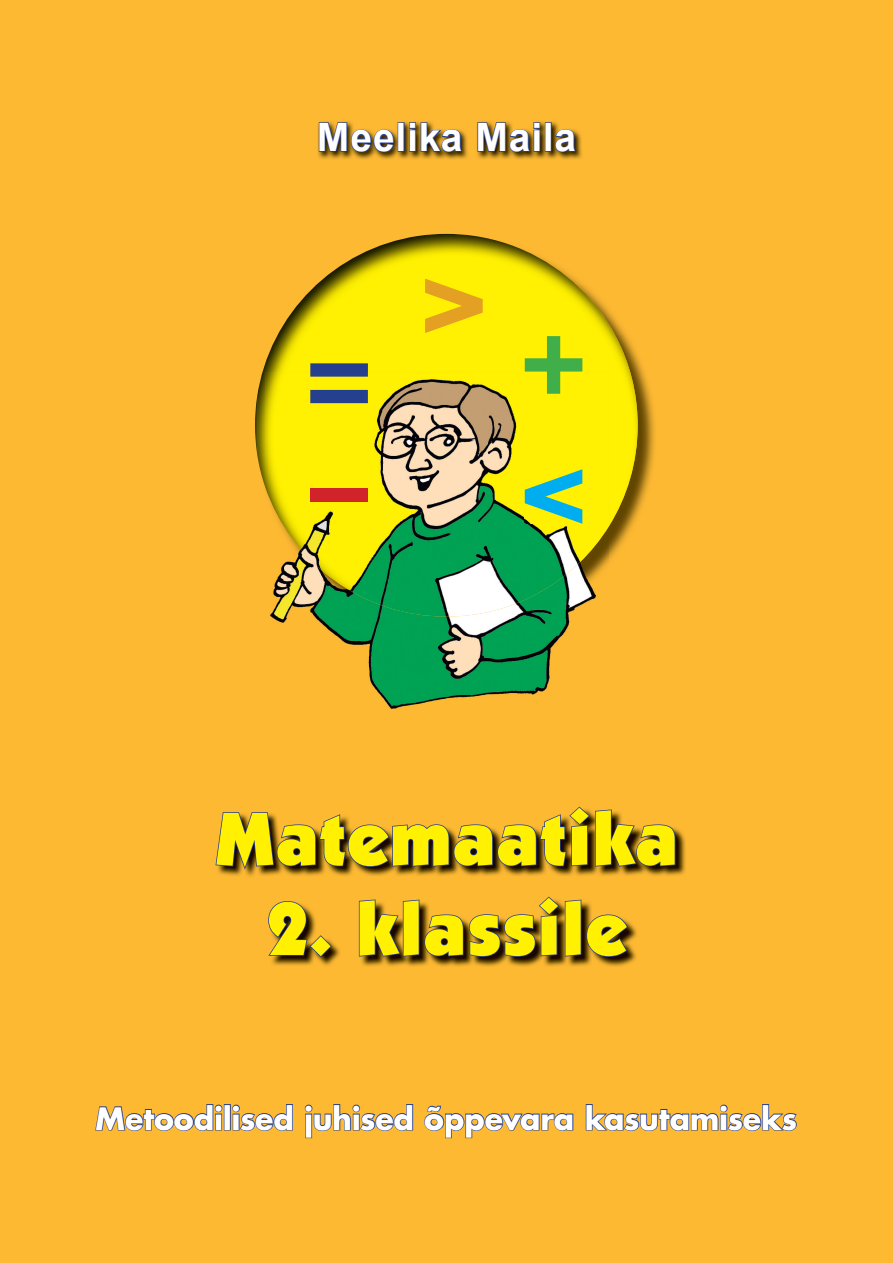
<style>
.page{position:relative;width:893px;height:1263px;background:#fdb931}
.page>*{position:absolute;margin:0;border:0;box-sizing:border-box;transform-origin:0 0}
.t1{font:800 112.5px "Futura";color:#40ae49}
.t2{font:800 112.5px "Futura";color:#253f8e}
.t3{font:800 112.5px "Futura";color:#e3a023}
.t4{font:900 75px "Kabel IT Cby BT";letter-spacing:.015em;color:#fff101}
.t5{font:700 39px "Arial";letter-spacing:.02em;color:#fff}
.t6{font:700 30px "Futura";letter-spacing:-.01em;color:#fff}
</style>
<div class="page">
<img style="left:609px;top:358px;width:46px;height:203px">
<img style="left:257px;top:236px;width:381px;height:290px">
<div style="left:525px;top:336px;width:57px;height:36px;background:#fff101"></div>
<img style="left:310px;top:363px;width:58px;height:9px">
<img style="left:219px;top:828px;width:467px;height:139px">
<svg style="left:215px;top:806px;width:461px;height:66px"></svg>
<svg style="left:267px;top:900px;width:66px;height:58px"></svg>
<svg style="left:358px;top:896px;width:271px;height:62px"></svg>
<svg style="left:95px;top:1104px;width:128px;height:27px"></svg>
<div style="left:224px;top:1104px;width:7px;height:26px;border:2px solid #253f8e"></div>
<svg style="left:232px;top:1104px;width:61px;height:27px"></svg>
<svg style="left:304px;top:1104px;width:110px;height:35px"></svg>
<svg style="left:424px;top:1105px;width:150px;height:34px"></svg>
<svg style="left:585px;top:1104px;width:212px;height:27px"></svg>
<img style="left:272px;top:617px;width:298px;height:92px">
<img style="left:265px;top:372px;width:344px;height:245px">
<img style="left:525px;top:372px;width:57px;height:22px">
<img style="left:311px;top:488px;width:56px;height:13px">
<img style="left:310px;top:372px;width:58px;height:31px">
<img style="left:525px;top:469px;width:57px;height:55px">
<img style="left:318px;top:121px;width:264px;height:38px">
<svg style="left:318px;top:121px;width:77px;height:32px"></svg>
<div style="left:398px;top:122px;width:6px;height:30px;border:2px solid #253f8e"></div>
<svg style="left:408px;top:122px;width:56px;height:31px;background:#7a6236"></svg>
<svg style="left:477px;top:121px;width:64px;height:32px;background:#705b37"></svg>
<div style="left:545px;top:122px;width:7px;height:30px;border:2px solid #253f8e"></div>
<svg style="left:554px;top:129px;width:23px;height:24px"></svg>
<h3 class="t5" style="left:317px;top:111px;width:261px">Meelika Maila</h3>
<h1 class="t2" style="left:307px;top:295px;width:67px">=</h1>
<h1 class="t3" style="left:421px;top:218px;width:67px">&gt;</h1>
<h1 class="t1" style="left:521px;top:277px;width:67px">+</h1>
<h2 class="t4" style="left:215px;top:793px;width:464px">Matemaatika</h2>
<h2 class="t4" style="left:267px;top:883px;width:361px">2. klassile</h2>
<p class="t6" style="left:96px;top:1097px;width:703px">Metoodilised juhised õppevara kasutamiseks</p>
</div>
